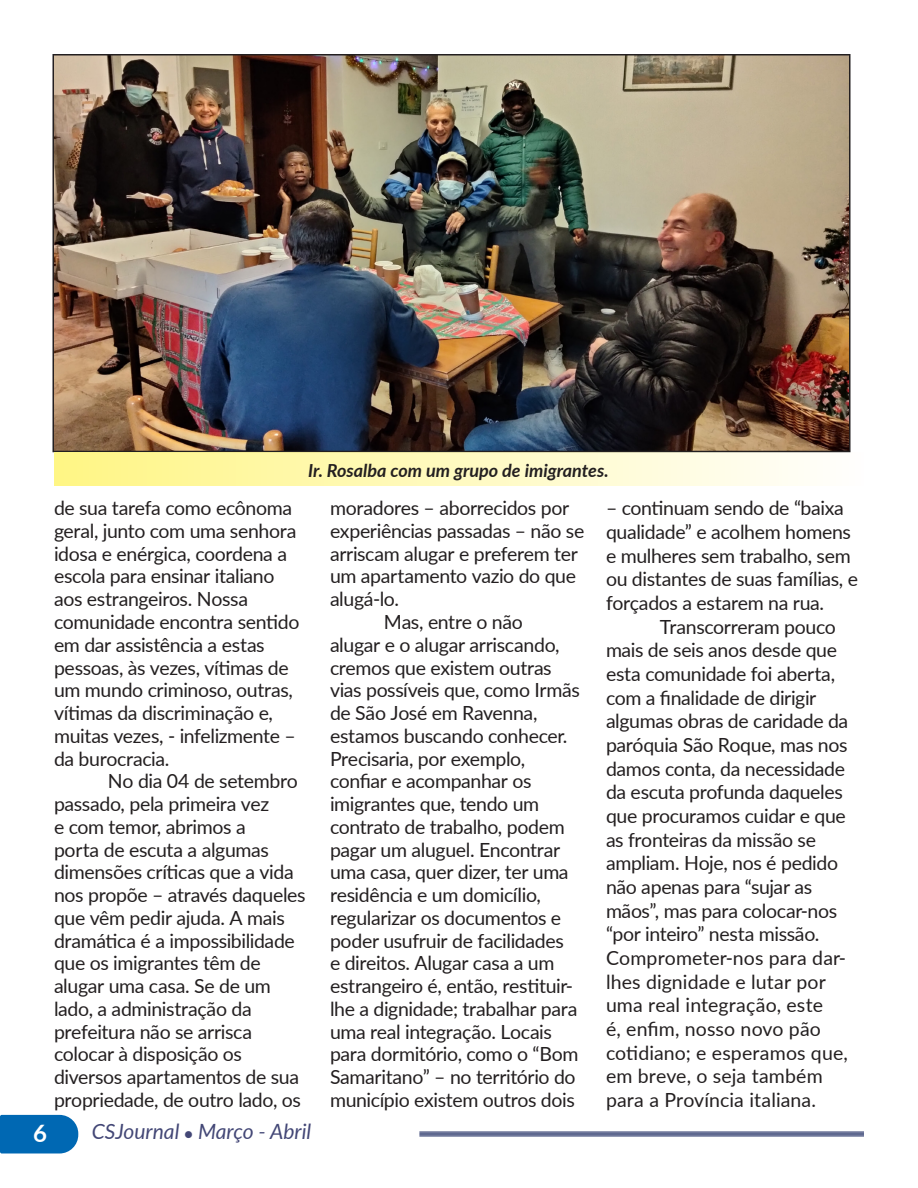
<style>
.page{position:relative;width:918px;height:1188px;background:#fff}
.page>*{position:absolute;margin:0;border:0;box-sizing:border-box;transform-origin:0 0}
.t1{font:700 24px "Lato";color:#fff}
.t2{font:italic 21px "Lato";color:#434776}
.t3{font:19.5px/22.8px "Lato";letter-spacing:-.02em;color:#231f20}
.t4{font:italic 700 18px "Lato";color:#231f20}
</style>
<div class="page">
<img style="left:55px;top:57px;width:792px;height:392px">
<div style="left:52px;top:54px;width:798px;height:398px;border:2px solid #231f20"></div>
<div style="left:54px;top:452px;width:810px;height:33px;background:linear-gradient(to right,#fff684,#fffefd)"></div>
<div style="left:0;top:1115px;width:78px;height:38px;background:#0068b3"></div>
<hr style="left:419px;top:1132px;width:445px;height:4px;background:#70789b">
<hr style="left:419px;top:1132px;width:445px;height:1px;background:#071653">
<hr style="left:419px;top:1133px;width:445px;height:2px;background:#071653">
<hr style="left:419px;top:1136px;width:445px;height:1px;background:#071653">
<p class="t4" style="left:308px;top:457px;width:302px">Ir. Rosalba com um grupo de imigrantes.</p>
<p class="t3" style="left:54px;top:496px;width:247px">de sua tarefa como ecônoma geral, junto com uma senhora idosa e enérgica, coordena a escola para ensinar italiano aos estrangeiros. Nossa comunidade encontra sentido em dar assistência a estas pessoas, às vezes, vítimas de um mundo criminoso, outras, vítimas da discriminação e, muitas vezes, - infelizmente – da burocracia.</p>
<p class="t3" style="left:54px;top:769px;width:253px;text-indent:54px">No dia 04 de setembro passado, pela primeira vez<br>e com temor, abrimos a<br>porta de escuta a algumas dimensões críticas que a vida nos propõe – através daqueles que vêm pedir ajuda. A mais dramática é a impossibilidade que os imigrantes têm de alugar uma casa. Se de um lado, a administração da prefeitura não se arrisca colocar à disposição os diversos apartamentos de sua propriedade, de outro lado, os</p>
<p class="t1" style="left:33px;top:1116px;width:15px">6</p>
<p class="t2" style="left:92px;top:1117px;width:221px">CSJournal ● Março - Abril</p>
<p class="t3" style="left:330px;top:496px;width:256px">moradores – aborrecidos por experiências passadas – não se arriscam alugar e preferem ter um apartamento vazio do que alugá-lo.</p>
<p class="t3" style="left:330px;top:610px;width:251px;text-indent:54px">Mas, entre o não<br>alugar e o alugar arriscando, cremos que existem outras vias possíveis que, como Irmãs de São José em Ravenna, estamos buscando conhecer.<br>Precisaria, por exemplo, confiar e acompanhar os imigrantes que, tendo um contrato de trabalho, podem pagar um aluguel. Encontrar uma casa, quer dizer, ter uma residência e um domicílio, regularizar os documentos e poder usufruir de facilidades<br>e direitos. Alugar casa a um estrangeiro é, então, restituir&shy;lhe a dignidade; trabalhar para uma real integração. Locais para dormitório, como o “Bom<br>Samaritano” – no território do município existem outros dois</p>
<p class="t3" style="left:606px;top:495px;width:254px;line-height:23.7px">– continuam sendo de “baixa qualidade” e acolhem homens e mulheres sem trabalho, sem ou distantes de suas famílias, e forçados a estarem na rua.</p>
<p class="t3" style="left:606px;top:614px;width:244px;line-height:23.7px;text-indent:54px">Transcorreram pouco mais de seis anos desde que esta comunidade foi aberta, com a finalidade de dirigir algumas obras de caridade da paróquia São Roque, mas nos damos conta, da necessidade da escuta profunda daqueles que procuramos cuidar e que as fronteiras da missão se ampliam. Hoje, nos é pedido não apenas para “sujar as mãos”, mas para colocar-nos “por inteiro” nesta missão.<br>Comprometer-nos para dar&shy;lhes dignidade e lutar por uma real integração, este<br>é, enfim, nosso novo pão cotidiano; e esperamos que, em breve, o seja também para a Província italiana.</p>
</div>
